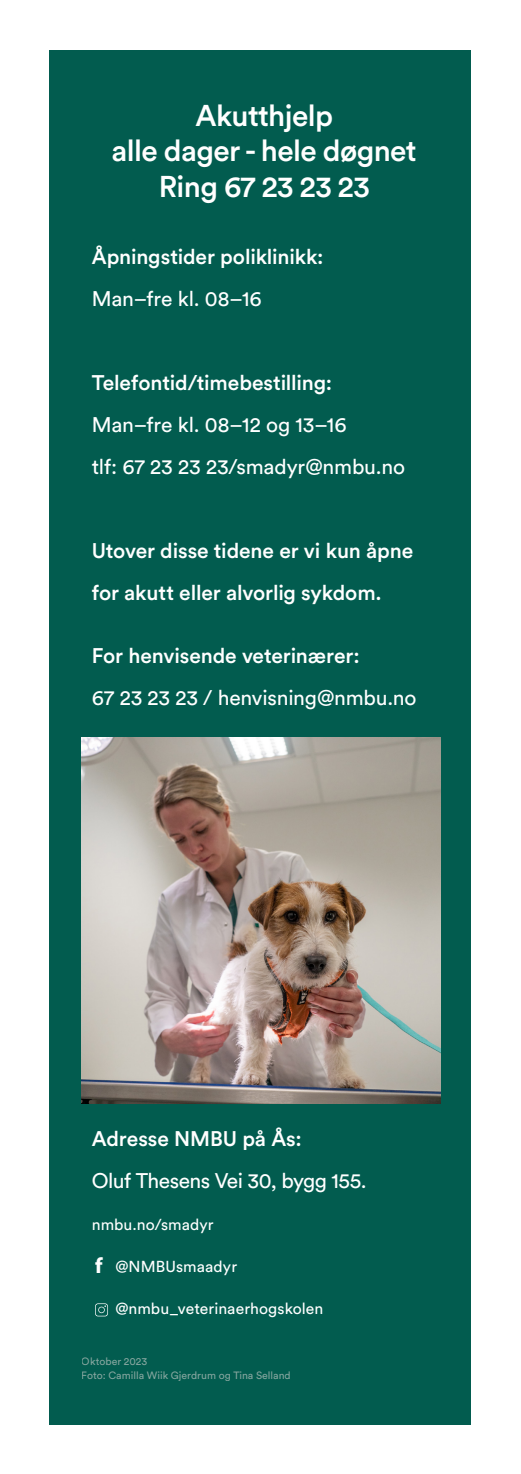
<style>
.page{position:relative;width:521px;height:1474px;background:#fff}
.page>*{position:absolute;margin:0;border:0;box-sizing:border-box;transform-origin:0 0}
.t1{font:500 29.75px/35.7px "Circular Pro";letter-spacing:-.02em;color:#fff;text-align:center}
.t2{font:700 22.05px "Myriad Pro";color:#fff}
.t3{font:500 21px/42px "Circular Pro";letter-spacing:-.005em;color:#fff}
.t4{font:21px/42px "Circular Pro";letter-spacing:-.01em;color:#fff}
.t5{font:15.75px "Circular Pro";letter-spacing:.005em;color:#fff}
.t6{font:10.5px/14px "Circular Pro";color:#ddd7d4}
</style>
<div class="page">
<div style="left:50px;top:50px;width:421px;height:1374px;background:#025c4f"></div>
<svg style="left:95px;top:1303px;width:13px;height:13px"></svg>
<img style="left:82px;top:737px;width:358px;height:366px">
<h1 class="t1" style="left:112px;top:96px;width:307px">Akutthjelp<br>alle dager - hele døgnet<br>Ring 67 23 23 23</h1>
<p class="t3" style="left:92px;top:234px;width:233px">Åpningstider poliklinikk:</p>
<p class="t4" style="left:92px;top:276px;width:171px">Man–fre kl. 08–16</p>
<p class="t3" style="left:92px;top:360px;width:242px">Telefontid/timebestilling:</p>
<p class="t4" style="left:92px;top:402px;width:315px">Man–fre kl. 08–12 og 13–16<br>tlf: 67 23 23 23/smadyr@nmbu.no</p>
<p class="t3" style="left:92px;top:528px;width:323px">Utover disse tidene er vi kun åpne for akutt eller alvorlig sykdom.</p>
<p class="t3" style="left:92px;top:633px;width:269px">For henvisende veterinærer:</p>
<p class="t4" style="left:92px;top:675px;width:326px">67 23 23 23 / henvisning@nmbu.no</p>
<p class="t3" style="left:92px;top:1116px;width:212px">Adresse NMBU på Ås:</p>
<p class="t4" style="left:92px;top:1158px;width:276px">Oluf Thesens Vei 30, bygg 155.</p>
<p class="t5" style="left:92px;top:1213px;width:123px">nmbu.no/smadyr</p>
<p class="t5" style="left:115px;top:1255px;width:123px">@NMBUsmaadyr</p>
<p class="t5" style="left:115px;top:1297px;width:210px">@nmbu_veterinaerhogskolen</p>
<p class="t2" style="left:95px;top:1251px;width:9px">f</p>
<p class="t6" style="left:82px;top:1353px;width:210px">Oktober 2023<br>Foto: Camilla Wiik Gjerdrum og Tina Selland</p>
</div>
